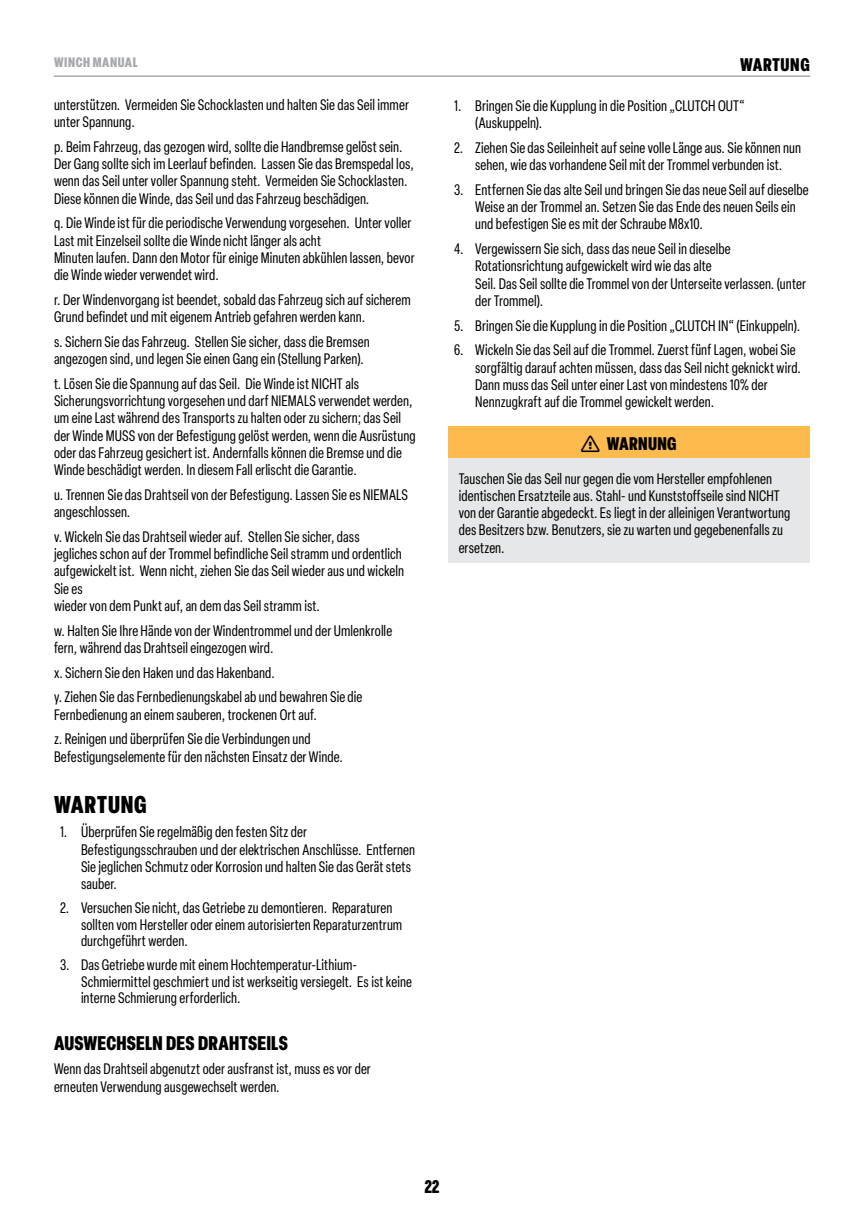
<style>
.page{position:relative;width:864px;height:1215px;background:#fff}
.page>*{position:absolute;margin:0;border:0;box-sizing:border-box;transform-origin:0 0}
.t1{font:900 condensed 24px "Elza";letter-spacing:.03em;color:#000}
.t2{font:900 condensed 19.5px "Elza";letter-spacing:.01em;color:#000}
.t3{font:900 condensed 18px "Elza";letter-spacing:.02em;color:#000}
.t4{font:condensed 15px/17.2px "Elza";letter-spacing:.01em;color:#000}
.t5{font:900 condensed 13.5px "Elza";color:#a7a9ac}
</style>
<div class="page">
<hr style="left:54px;top:75px;width:756px;height:2px;background:#a7a9ac">
<div style="left:448px;top:427px;width:362px;height:32px;background:#fdba4d"></div>
<div style="left:448px;top:459px;width:362px;height:104px;background:#e6e7e8"></div>
<p class="t5" style="left:54px;top:52px;width:18px">WINCH</p>
<p class="t5" style="left:93px;top:52px;width:18px">MANUAL</p>
<p class="t3" style="left:740px;top:52px;width:71px">WARTUNG</p>
<p class="t4" style="left:54px;top:95px;width:356px">unterstützen. Vermeiden Sie Schocklasten und halten Sie das Seil immer unter Spannung.</p>
<p class="t4" style="left:54px;top:137px;width:361px">p. Beim Fahrzeug, das gezogen wird, sollte die Handbremse gelöst sein.<br>Der Gang sollte sich im Leerlauf befinden. Lassen Sie das Bremspedal los, wenn das Seil unter voller Spannung steht. Vermeiden Sie Schocklasten.<br>Diese können die Winde, das Seil und das Fahrzeug beschädigen.</p>
<p class="t4" style="left:54px;top:214px;width:362px">q. Die Winde ist für die periodische Verwendung vorgesehen. Unter voller Last mit Einzelseil sollte die Winde nicht länger als acht<br>Minuten laufen. Dann den Motor für einige Minuten abkühlen lassen, bevor die Winde wieder verwendet wird.</p>
<p class="t4" style="left:54px;top:290px;width:358px">r. Der Windenvorgang ist beendet, sobald das Fahrzeug sich auf sicherem<br>Grund befindet und mit eigenem Antrieb gefahren werden kann.</p>
<p class="t4" style="left:54px;top:332px;width:317px">s. Sichern Sie das Fahrzeug. Stellen Sie sicher, dass die Bremsen angezogen sind, und legen Sie einen Gang ein (Stellung Parken).</p>
<p class="t4" style="left:54px;top:374px;width:363px">t. Lösen Sie die Spannung auf das Seil. Die Winde ist NICHT als Sicherungsvorrichtung vorgesehen und darf NIEMALS verwendet werden, um eine Last während des Transports zu halten oder zu sichern; das Seil der Winde MUSS von der Befestigung gelöst werden, wenn die Ausrüstung oder das Fahrzeug gesichert ist. Andernfalls können die Bremse und die Winde beschädigt werden. In diesem Fall erlischt die Garantie.</p>
<p class="t4" style="left:54px;top:485px;width:356px">u. Trennen Sie das Drahtseil von der Befestigung. Lassen Sie es NIEMALS angeschlossen.</p>
<p class="t4" style="left:54px;top:527px;width:352px">v. Wickeln Sie das Drahtseil wieder auf. Stellen Sie sicher, dass jegliches schon auf der Trommel befindliche Seil stramm und ordentlich aufgewickelt ist. Wenn nicht, ziehen Sie das Seil wieder aus und wickeln Sie es<br>wieder von dem Punkt auf, an dem das Seil stramm ist.</p>
<p class="t4" style="left:54px;top:621px;width:340px">w. Halten Sie Ihre Hände von der Windentrommel und der Umlenkrolle fern, während das Drahtseil eingezogen wird.</p>
<p class="t4" style="left:54px;top:659px;width:310px;line-height:24.8px">x. Sichern Sie den Haken und das Hakenband.<br>y. Ziehen Sie das Fernbedienungskabel ab und bewahren Sie die</p>
<p class="t4" style="left:54px;top:701px;width:265px;line-height:24.8px">Fernbedienung an einem sauberen, trockenen Ort auf. z. Reinigen und überprüfen Sie die Verbindungen und</p>
<p class="t4" style="left:54px;top:747px;width:291px">Befestigungselemente für den nächsten Einsatz der Winde.</p>
<h1 class="t1" style="left:54px;top:787px;width:94px">WARTUNG</h1>
<p class="t4" style="left:81px;top:823px;width:336px;text-indent:-21px">1. Überprüfen Sie regelmäßig den festen Sitz der Befestigungsschrauben und der elektrischen Anschlüsse. Entfernen Sie jeglichen Schmutz oder Korrosion und halten Sie das Gerät stets sauber.</p>
<p class="t4" style="left:81px;top:899px;width:323px;line-height:16.5px;text-indent:-21px">2. Versuchen Sie nicht, das Getriebe zu demontieren. Reparaturen sollten vom Hersteller oder einem autorisierten Reparaturzentrum durchgeführt werden.</p>
<p class="t4" style="left:81px;top:956px;width:332px;line-height:16.5px;text-indent:-21px">3. Das Getriebe wurde mit einem Hochtemperatur-Lithium-<br>Schmiermittel geschmiert und ist werkseitig versiegelt. Es ist keine interne Schmierung erforderlich.</p>
<h2 class="t2" style="left:54px;top:1029px;width:236px">AUSWECHSELN DES DRAHTSEILS</h2>
<p class="t4" style="left:54px;top:1060px;width:318px">Wenn das Drahtseil abgenutzt oder ausfranst ist, muss es vor der erneuten Verwendung ausgewechselt werden.</p>
<p class="t4" style="left:475px;top:96px;width:271px;text-indent:-21px">1. Bringen Sie die Kupplung in die Position „CLUTCH OUT“ (Auskuppeln).</p>
<p class="t4" style="left:454px;top:138px;width:348px;text-align:center">2. Ziehen Sie das Seileinheit auf seine volle Länge aus. Sie können nun sehen, wie das vorhandene Seil mit der Trommel verbunden ist.</p>
<p class="t4" style="left:475px;top:180px;width:335px;text-indent:-21px">3. Entfernen Sie das alte Seil und bringen Sie das neue Seil auf dieselbe<br>Weise an der Trommel an. Setzen Sie das Ende des neuen Seils ein und befestigen Sie es mit der Schraube M8x10.</p>
<p class="t4" style="left:475px;top:240px;width:332px;text-indent:-21px">4. Vergewissern Sie sich, dass das neue Seil in dieselbe Rotationsrichtung aufgewickelt wird wie das alte<br>Seil. Das Seil sollte die Trommel von der Unterseite verlassen. (unter der Trommel).</p>
<p class="t4" style="left:454px;top:316px;width:348px">5. Bringen Sie die Kupplung in die Position „CLUTCH IN“ (Einkuppeln).</p>
<p class="t4" style="left:475px;top:341px;width:327px;text-indent:-21px">6. Wickeln Sie das Seil auf die Trommel. Zuerst fünf Lagen, wobei Sie sorgfältig darauf achten müssen, dass das Seil nicht geknickt wird.<br>Dann muss das Seil unter einer Last von mindestens 10% der Nennzugkraft auf die Trommel gewickelt werden.</p>
<p class="t3" style="left:581px;top:430px;width:97px">❑ WARNUNG</p>
<p class="t4" style="left:459px;top:469px;width:333px">Tauschen Sie das Seil nur gegen die vom Hersteller empfohlenen identischen Ersatzteile aus. Stahl- und Kunststoffseile sind NICHT von der Garantie abgedeckt. Es liegt in der alleinigen Verantwortung des Besitzers bzw. Benutzers, sie zu warten und gegebenenfalls zu ersetzen.</p>
<p class="t3" style="left:425px;top:1174px;width:16px">22</p>
</div>
